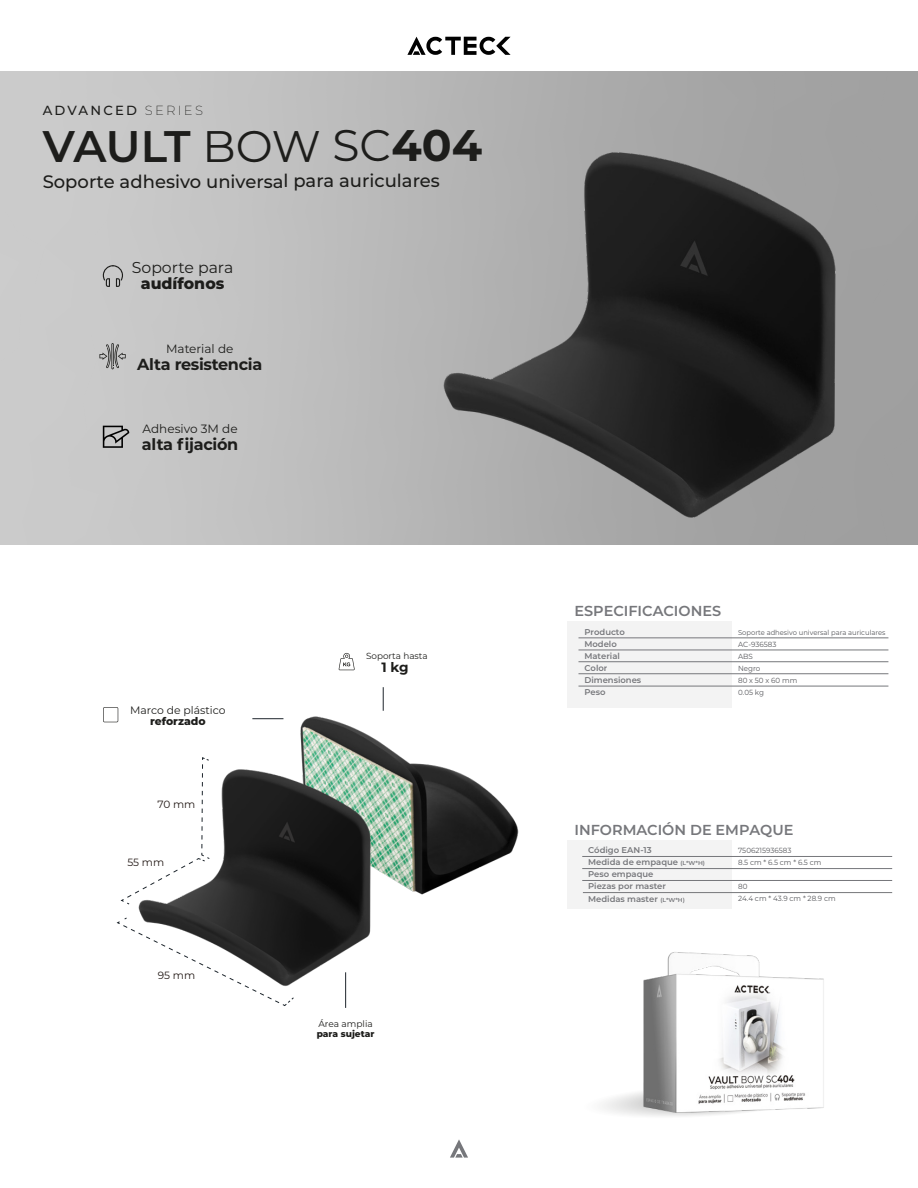
<style>
.page{position:relative;width:918px;height:1188px;background:#fff}
.page>*{position:absolute;margin:0;border:0;box-sizing:border-box;transform-origin:0 0}
.t1{font:600 44.1px "Montserrat";letter-spacing:-.025em;color:#1d1d1b}
.t2{font:500 18px "Montserrat";color:#1d1d1b}
.t3{font:700 16.05px "Montserrat";letter-spacing:-.02em;color:#1d1d1b}
.t4{font:15.75px "Montserrat";color:#1d1d1b}
.t5{font:800 15.75px "Montserrat";color:#1d1d1b}
.t6{font:600 14.4px "Montserrat";color:#76777b}
.t7{font:700 13.5px "Montserrat";color:#1d1d1b}
.t8{font:500 13.2px "Montserrat";letter-spacing:.17em;color:#1d1d1b}
.t9{font:12px "Montserrat";color:#1d1d1b}
.t10{font:10.8px "Montserrat";color:#1d1d1b}
.t11{font:800 10.8px "Montserrat";color:#1d1d1b}
.t12{font:10.5px "Montserrat";color:#231916}
.t13{font:800 9px "Montserrat";color:#1d1d1b}
.t14{font:9px "Montserrat";color:#1d1d1b}
.t15{font:8.85px "Montserrat";color:#1d1d1b}
.t16{font:600 8.4px/12px "Montserrat";color:#76777b}
.t17{font:7.5px/12px "Montserrat";color:#56575b;scale:.96 1}
.t18{font:7.05px "Montserrat";color:#56575b;scale:.96 1}
.s1{font-weight:200}
.s2{font-weight:400}
.s3{font-weight:700}
.s4{font-size:5.7px}
</style>
<div class="page">
<div style="left:0;top:72px;width:918px;height:473px;background:linear-gradient(to right,#cecece,#9b9b9b)"></div>
<svg style="left:602px;top:1100px;width:8px;height:11px"></svg>
<img style="left:256px;top:687px;width:263px;height:208px">
<img style="left:138px;top:763px;width:253px;height:239px">
<img style="left:413px;top:141px;width:457px;height:404px">
<div style="left:567px;top:621px;width:164px;height:86px;background:#f3f3f3"></div>
<hr style="left:579px;top:650px;width:309px;height:1px;background:#76777b">
<hr style="left:579px;top:661px;width:309px;height:1px;background:#76777b">
<hr style="left:579px;top:637px;width:309px;height:1px;background:#76777b">
<hr style="left:579px;top:673px;width:309px;height:1px;background:#76777b">
<hr style="left:579px;top:686px;width:309px;height:1px;background:#76777b">
<div style="left:567px;top:840px;width:164px;height:69px;background:#f3f3f3"></div>
<hr style="left:582px;top:868px;width:310px;height:1px;background:#76777b">
<hr style="left:582px;top:880px;width:310px;height:1px;background:#76777b">
<hr style="left:583px;top:892px;width:309px;height:1px;background:#76777b">
<hr style="left:582px;top:856px;width:310px;height:1px;background:#76777b">
<hr style="left:252px;top:718px;width:31px;height:1px;background:#1d252c">
<hr style="left:345px;top:972px;width:1px;height:36px;background:#1d252c">
<svg style="left:383px;top:687px;width:1px;height:24px"></svg>
<svg style="left:99px;top:343px;width:27px;height:26px"></svg>
<svg style="left:103px;top:265px;width:20px;height:22px"></svg>
<svg style="left:103px;top:707px;width:15px;height:15px"></svg>
<svg style="left:103px;top:426px;width:26px;height:22px"></svg>
<svg style="left:339px;top:653px;width:16px;height:17px"></svg>
<svg style="left:116px;top:917px;width:178px;height:89px"></svg>
<svg style="left:120px;top:757px;width:90px;height:148px"></svg>
<img style="left:610px;top:952px;width:214px;height:164px">
<svg style="left:450px;top:1139px;width:18px;height:19px"></svg>
<svg style="left:407px;top:37px;width:104px;height:18px"></svg>
<h3 class="t8" style="left:43px;top:101px;width:162px">ADVANCED <span class="s1">SERIES</span></h3>
<h1 class="t1" style="left:43px;top:115px;width:441px">VAULT <span class="s2">BOW SC</span><span class="s3">404</span></h1>
<h2 class="t2" style="left:43px;top:169px;width:399px">Soporte adhesivo universal para auriculares</h2>
<h3 class="t4" style="left:132px;top:256px;width:103px">Soporte para</h3>
<h3 class="t5" style="left:141px;top:271px;width:85px">audífonos</h3>
<h3 class="t9" style="left:166px;top:341px;width:69px">Material de</h3>
<h3 class="t3" style="left:137px;top:353px;width:127px">Alta resistencia</h3>
<h3 class="t9" style="left:143px;top:420px;width:97px">Adhesivo 3M de</h3>
<h3 class="t3" style="left:142px;top:432px;width:98px">alta fijación</h3>
<p class="t10" style="left:130px;top:702px;width:97px">Marco de plástico</p>
<p class="t11" style="left:150px;top:713px;width:57px">reforzado</p>
<p class="t12" style="left:157px;top:797px;width:39px">70 mm</p>
<p class="t12" style="left:127px;top:855px;width:38px">55 mm</p>
<p class="t12" style="left:158px;top:968px;width:39px">95 mm</p>
<p class="t15" style="left:366px;top:650px;width:63px">Soporta hasta</p>
<h3 class="t7" style="left:381px;top:658px;width:29px">1 kg</h3>
<p class="t14" style="left:319px;top:1017px;width:56px">Área amplia</p>
<p class="t13" style="left:317px;top:1027px;width:59px">para sujetar</p>
<h3 class="t6" style="left:575px;top:601px;width:148px">ESPECIFICACIONES</h3>
<p class="t16" style="left:584px;top:625px;width:58px">Producto<br>Modelo<br>Material<br>Color<br>Dimensiones<br>Peso</p>
<p class="t18" style="left:738px;top:627px;width:155px">Soporte adhesivo universal para auriculares</p>
<p class="t17" style="left:738px;top:638px;width:63px">AC-936583<br>ABS<br>Negro<br>80 x 50 x 60 mm<br>0.05 kg</p>
<h3 class="t6" style="left:575px;top:820px;width:220px">INFORMACIÓN DE EMPAQUE</h3>
<p class="t16" style="left:588px;top:844px;width:118px">Código EAN-13<br>Medida de empaque <span class="s4">(L*W*H)<br></span>Peso empaque<br>Piezas por master<br>Medidas master <span class="s4">(L*W*H)</span></p>
<p class="t17" style="left:738px;top:844px;width:88px">7506215936583<br>8.5 cm * 6.5 cm * 6.5 cm</p>
<p class="t17" style="left:738px;top:880px;width:103px">80<br>24.4 cm * 43.9 cm * 28.9 cm</p>
</div>
